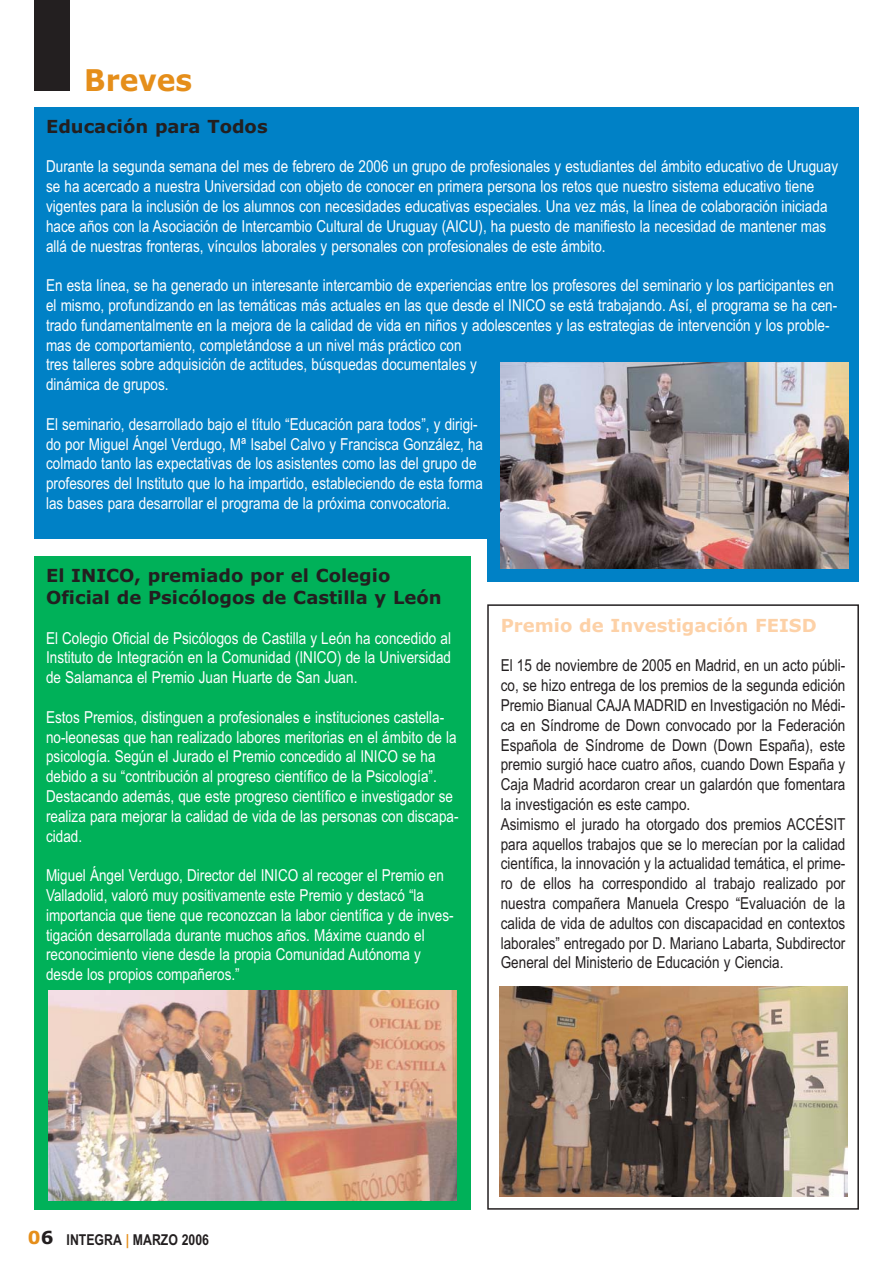
<style>
.page{position:relative;width:893px;height:1263px;background:#fff}
.page>*{position:absolute;margin:0;border:0;box-sizing:border-box;transform-origin:0 0}
.t1{font:700 30px "Verdana";color:#e58e1a;scale:.94 1}
.t2{font:700 18px/21.6px "Verdana";color:#231f20}
.t3{font:700 18px "Verdana";color:#fdd1a7}
.t4{font:16.5px/19.8px "Arial Narrow";color:#fff}
.t5{font:16.5px/19.8px "Arial Narrow";color:#231f20}
.t6{font:700 15px "Arial Narrow";color:#231f20}
.s1{font-family:"Verdana";font-size:18px;color:#e58e1a}
.s2{font-family:"Verdana";font-size:18px}
.s3{color:#e58e1a}
</style>
<div class="page">
<div style="left:34px;top:0;width:36px;height:91px;background:#231f20"></div>
<div style="left:34px;top:556px;width:437px;height:654px;background:#00b159"></div>
<div style="left:487px;top:604px;width:372px;height:606px;border:2px solid #231f20"></div>
<div style="left:34px;top:107px;width:825px;height:432px;background:#0081c6"></div>
<div style="left:487px;top:338px;width:372px;height:243px;background:#0081c6"></div>
<img style="left:500px;top:362px;width:348px;height:206px">
<img style="left:500px;top:987px;width:348px;height:209px">
<img style="left:49px;top:991px;width:408px;height:209px">
<h1 class="t1" style="left:84px;top:68px;width:116px">Breves</h1>
<p class="t2" style="left:46px;top:117px;width:223px">Educación para Todos</p>
<p class="t4" style="left:46px;top:158px;width:794px">Durante la segunda semana del mes de febrero de 2006 un grupo de profesionales y estudiantes del ámbito educativo de Uruguay se ha acercado a nuestra Universidad con objeto de conocer en primera persona los retos que nuestro sistema educativo tiene vigentes para la inclusión de los alumnos con necesidades educativas especiales. Una vez más, la línea de colaboración iniciada hace años con la Asociación de Intercambio Cultural de Uruguay (AICU), ha puesto de manifiesto la necesidad de mantener mas allá de nuestras fronteras, vínculos laborales y personales con profesionales de este ámbito.</p>
<p class="t4" style="left:46px;top:277px;width:793px">En esta línea, se ha generado un interesante intercambio de experiencias entre los profesores del seminario y los participantes en el mismo, profundizando en las temáticas más actuales en las que desde el INICO se está trabajando. Así, el programa se ha cen&shy;trado fundamentalmente en la mejora de la calidad de vida en niños y adolescentes y las estrategias de intervención y los proble&shy;mas de comportamiento, completándose a un nivel más práctico con<br>tres talleres sobre adquisición de actitudes, búsquedas documentales y<br>dinámica de grupos.</p>
<p class="t4" style="left:46px;top:416px;width:439px">El seminario, desarrollado bajo el título “Educación para todos”, y dirigi&shy;do por Miguel Ángel Verdugo, Mª Isabel Calvo y Francisca González, ha colmado tanto las expectativas de los asistentes como las del grupo de profesores del Instituto que lo ha impartido, estableciendo de esta forma las bases para desarrollar el programa de la próxima convocatoria.</p>
<p class="t2" style="left:46px;top:566px;width:397px">El INICO, premiado por el Colegio<br>Oficial de Psicólogos de Castilla y León</p>
<p class="t4" style="left:46px;top:629px;width:406px;text-align:justify">El Colegio Oficial de Psicólogos de Castilla y León ha concedido al Instituto de Integración en la Comunidad (INICO) de la Universidad de Salamanca el Premio Juan Huarte de San Juan.</p>
<p class="t4" style="left:46px;top:709px;width:414px">Estos Premios, distinguen a profesionales e instituciones castella&shy;no-leonesas que han realizado labores meritorias en el ámbito de la psicología. Según el Jurado el Premio concedido al INICO se ha debido a su “contribución al progreso científico de la Psicología”.<br>Destacando además, que este progreso científico e investigador se realiza para mejorar la calidad de vida de las personas con discapa&shy;cidad.</p>
<p class="t4" style="left:46px;top:867px;width:409px">Miguel Ángel Verdugo, Director del INICO al recoger el Premio en Valladolid, valoró muy positivamente este Premio y destacó “la importancia que tiene que reconozcan la labor científica y de inves&shy;tigación desarrollada durante muchos años. Máxime cuando el reconocimiento viene desde la propia Comunidad Autónoma y desde los propios compañeros.”</p>
<p class="t3" style="left:501px;top:618px;width:317px">Premio de Investigación FEISD</p>
<p class="t5" style="left:501px;top:657px;width:346px">El 15 de noviembre de 2005 en Madrid, en un acto públi&shy;co, se hizo entrega de los premios de la segunda edición Premio Bianual CAJA MADRID en Investigación no Médi&shy;ca en Síndrome de Down convocado por la Federación Española de Síndrome de Down (Down España), este premio surgió hace cuatro años, cuando Down España y Caja Madrid acordaron crear un galardón que fomentara la investigación es este campo.<br>Asimismo el jurado ha otorgado dos premios ACCÉSIT para aquellos trabajos que se lo merecían por la calidad científica, la innovación y la actualidad temática, el prime&shy;ro de ellos ha correspondido al trabajo realizado por nuestra compañera Manuela Crespo “Evaluación de la calida de vida de adultos con discapacidad en contextos laborales” entregado por D. Mariano Labarta, Subdirector General del Ministerio de Educación y Ciencia.</p>
<p class="t6" style="left:28px;top:1234px;width:183px"><span class="s1">0</span><span class="s2">6</span> INTEGRA <span class="s3">|</span> MARZO 2006</p>
</div>
